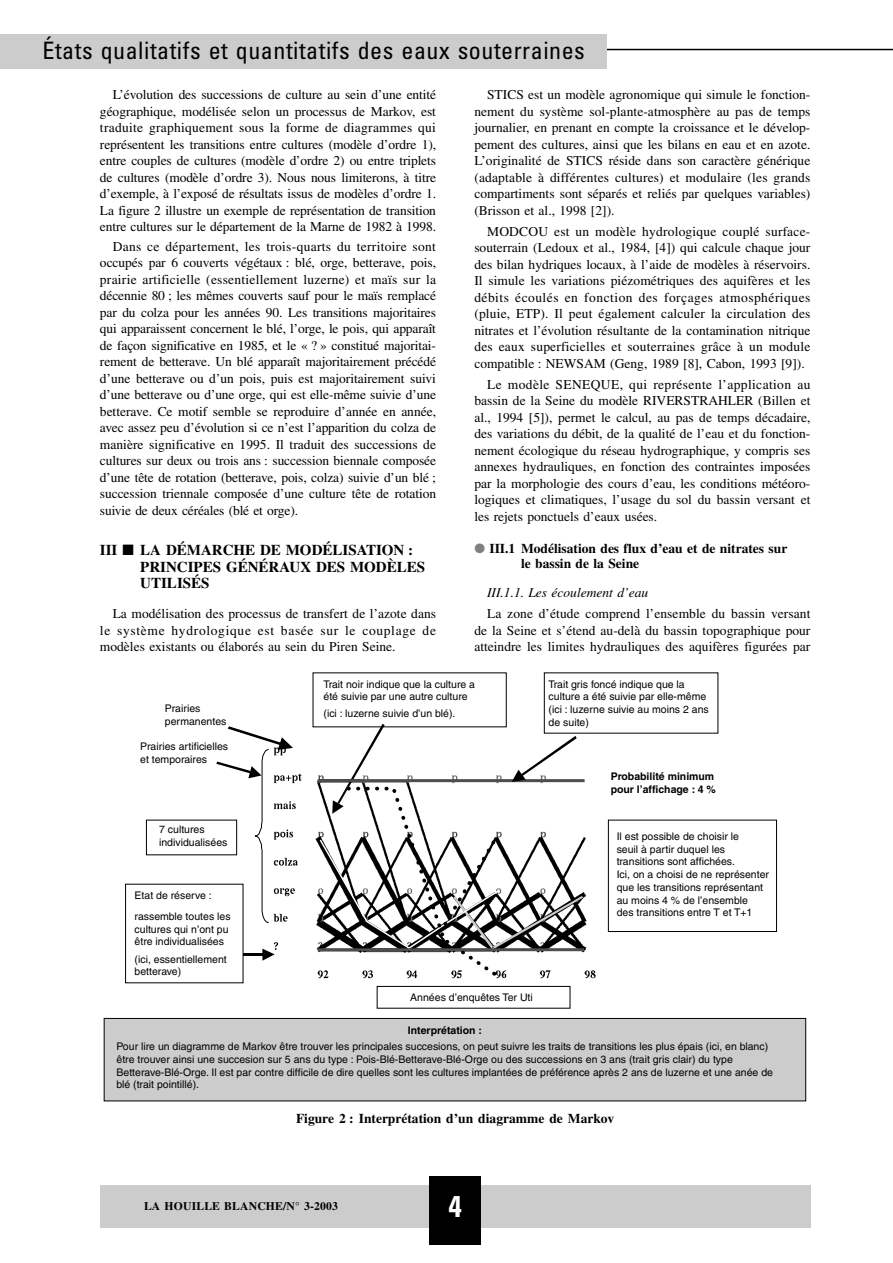
<style>
.page{position:relative;width:893px;height:1263px;background:#fff}
.page>*{position:absolute;margin:0;border:0;box-sizing:border-box;transform-origin:0 0}
.t1{font:700 condensed 30px "Univers";color:#fff}
.t2{font:condensed 24px "Univers";letter-spacing:.02em;color:#000}
.t3{font:700 15px/16.5px "Times";color:#000}
.t4{font:13.5px/16.5px "Times";color:#000;text-align:justify}
.t5{font:700 13.5px/15px "Times";color:#000}
.t6{font:italic 13.5px "Times";color:#000}
.t7{font:700 11.7px "Times";letter-spacing:.015em;color:#000}
.t8{font:10.5px/12.8px "Helvetica";color:#000}
.t9{font:700 10.5px/12.8px "Helvetica";color:#000}
.s1{color:#808080}
</style>
<div class="page">
<div style="left:100px;top:1185px;width:710px;height:42px;background:#ccc"></div>
<div style="left:429px;top:1176px;width:51px;height:68px;background:#000"></div>
<hr style="left:71px;top:49px;width:821px;height:1px;background:#000">
<div style="left:0;top:35px;width:606px;height:34px;background:#ccc"></div>
<svg style="left:125px;top:672px;width:652px;height:337px"></svg>
<div style="left:104px;top:1018px;width:702px;height:83px;background:#ccc;border:1px solid #000"></div>
<hr style="left:242px;top:953px;width:20px;height:3px;background:#000">
<svg style="left:262px;top:949px;width:13px;height:12px"></svg>
<svg style="left:216px;top:726px;width:77px;height:197px"></svg>
<hr style="left:318px;top:779px;width:266px;height:3px;background:#4d4d4d">
<hr style="left:318px;top:948px;width:266px;height:3px;background:#4d4d4d">
<svg style="left:318px;top:724px;width:265px;height:255px"></svg>
<h2 class="t2" style="left:43px;top:42px;width:544px">États qualitatifs et quantitatifs des eaux souterraines</h2>
<p class="t4" style="left:100px;top:88px;width:337px;text-indent:13px">L’évolution des successions de culture au sein d’une entité géographique, modélisée selon un processus de Markov, est traduite graphiquement sous la forme de diagrammes qui représentent les transitions entre cultures (modèle d’ordre 1), entre couples de cultures (modèle d’ordre 2) ou entre triplets de cultures (modèle d’ordre 3). Nous nous limiterons, à titre d’exemple, à l’exposé de résultats issus de modèles d’ordre 1.<br>La figure 2 illustre un exemple de représentation de transition entre cultures sur le département de la Marne de 1982 à 1998.</p>
<p class="t4" style="left:100px;top:239px;width:337px;text-indent:13px">Dans ce département, les trois-quarts du territoire sont occupés par 6 couverts végétaux : blé, orge, betterave, pois, prairie artificielle (essentiellement luzerne) et maïs sur la décennie 80 ; les mêmes couverts sauf pour le maïs remplacé par du colza pour les années 90. Les transitions majoritaires qui apparaissent concernent le blé, l’orge, le pois, qui apparaît de façon significative en 1985, et le « ? » constitué majoritai&shy;rement de betterave. Un blé apparaît majoritairement précédé d’une betterave ou d’un pois, puis est majoritairement suivi d’une betterave ou d’une orge, qui est elle-même suivie d’une betterave. Ce motif semble se reproduire d’année en année, avec assez peu d’évolution si ce n’est l’apparition du colza de manière significative en 1995. Il traduit des successions de cultures sur deux ou trois ans : succession biennale composée d’une tête de rotation (betterave, pois, colza) suivie d’un blé ; succession triennale composée d’une culture tête de rotation suivie de deux céréales (blé et orge).</p>
<p class="t3" style="left:140px;top:543px;width:286px;text-indent:-40px">III ■ LA DÉMARCHE DE MODÉLISATION :<br>PRINCIPES GÉNÉRAUX DES MODÈLES<br>UTILISÉS</p>
<p class="t4" style="left:100px;top:607px;width:337px;text-indent:13px">La modélisation des processus de transfert de l’azote dans le système hydrologique est basée sur le couplage de modèles existants ou élaborés au sein du Piren Seine.</p>
<p class="t4" style="left:474px;top:88px;width:337px;text-indent:13px">STICS est un modèle agronomique qui simule le fonction&shy;nement du système sol-plante-atmosphère au pas de temps journalier, en prenant en compte la croissance et le dévelop&shy;pement des cultures, ainsi que les bilans en eau et en azote.<br>L’originalité de STICS réside dans son caractère générique (adaptable à différentes cultures) et modulaire (les grands compartiments sont séparés et reliés par quelques variables) (Brisson et al., 1998 [2]).</p>
<p class="t4" style="left:474px;top:224px;width:337px;text-indent:13px">MODCOU est un modèle hydrologique couplé surface&shy;souterrain (Ledoux et al., 1984, [4]) qui calcule chaque jour des bilan hydriques locaux, à l’aide de modèles à réservoirs.<br>Il simule les variations piézométriques des aquifères et les débits écoulés en fonction des forçages atmosphériques (pluie, ETP). Il peut également calculer la circulation des nitrates et l’évolution résultante de la contamination nitrique des eaux superficielles et souterraines grâce à un module compatible : NEWSAM (Geng, 1989 [8], Cabon, 1993 [9]).</p>
<p class="t4" style="left:474px;top:377px;width:337px;text-indent:13px">Le modèle SENEQUE, qui représente l’application au bassin de la Seine du modèle RIVERSTRAHLER (Billen et al., 1994 [5]), permet le calcul, au pas de temps décadaire, des variations du débit, de la qualité de l’eau et du fonction&shy;nement écologique du réseau hydrographique, y compris ses annexes hydrauliques, en fonction des contraintes imposées par la morphologie des cours d’eau, les conditions météoro&shy;logiques et climatiques, l’usage du sol du bassin versant et les rejets ponctuels d’eaux usées.</p>
<p class="t5" style="left:521px;top:542px;width:268px;text-indent:-47px"><span class="s1">●</span> III.1 Modélisation des flux d’eau et de nitrates sur le bassin de la Seine</p>
<p class="t6" style="left:487px;top:588px;width:162px">III.1.1. Les écoulement d’eau</p>
<p class="t4" style="left:474px;top:607px;width:337px;text-indent:13px">La zone d’étude comprend l’ensemble du bassin versant de la Seine et s’étend au-delà du bassin topographique pour atteindre les limites hydrauliques des aquifères figurées par</p>
<p class="t8" style="left:165px;top:703px;width:63px">Prairies permanentes</p>
<p class="t8" style="left:140px;top:741px;width:89px">Prairies artificielles et temporaires</p>
<p class="t8" style="left:159px;top:824px;width:70px">7 cultures individualisées</p>
<p class="t8" style="left:135px;top:886px;width:97px;line-height:20.7px">Etat de réserve : rassemble toutes les</p>
<p class="t8" style="left:135px;top:924px;width:95px">cultures qui n’ont pu être individualisées</p>
<p class="t8" style="left:135px;top:954px;width:94px">(ici, essentiellement betterave)</p>
<p class="t8" style="left:323px;top:679px;width:153px">Trait noir indique que la culture a été suivie par une autre culture</p>
<p class="t8" style="left:323px;top:708px;width:133px">(ici : luzerne suivie d’un blé).</p>
<p class="t8" style="left:548px;top:679px;width:162px">Trait gris foncé indique que la culture a été suivie par elle-même (ici : luzerne suivie au moins 2 ans de suite)</p>
<p class="t9" style="left:610px;top:771px;width:107px">Probabilité minimum pour l’affichage : 4 %</p>
<p class="t8" style="left:616px;top:831px;width:154px">Il est possible de choisir le<br>seuil à partir duquel les transitions sont affichées.<br>Ici, on a choisi de ne représenter que les transitions représentant au moins 4 % de l’ensemble<br>des transitions entre T et T+1</p>
<p class="t8" style="left:410px;top:992px;width:124px">Années d’enquêtes Ter Uti</p>
<p class="t9" style="left:408px;top:1025px;width:76px">Interprétation :</p>
<p class="t8" style="left:116px;top:1041px;width:658px">Pour lire un diagramme de Markov être trouver les principales succesions, on peut suivre les traits de transitions les plus épais (ici, en blanc) être trouver ainsi une succesion sur 5 ans du type : Pois-Blé-Betterave-Blé-Orge ou des successions en 3 ans (trait gris clair) du type Betterave-Blé-Orge. Il est par contre difficile de dire quelles sont les cultures implantées de préférence après 2 ans de luzerne et une anée de blé (trait pointillé).</p>
<p class="t5" style="left:296px;top:1113px;width:319px">Figure 2 : Interprétation d’un diagramme de Markov</p>
<p class="t7" style="left:144px;top:1202px;width:195px">LA HOUILLE BLANCHE/N° 3-2003</p>
<h1 class="t1" style="left:448px;top:1196px;width:15px">4</h1>
</div>
